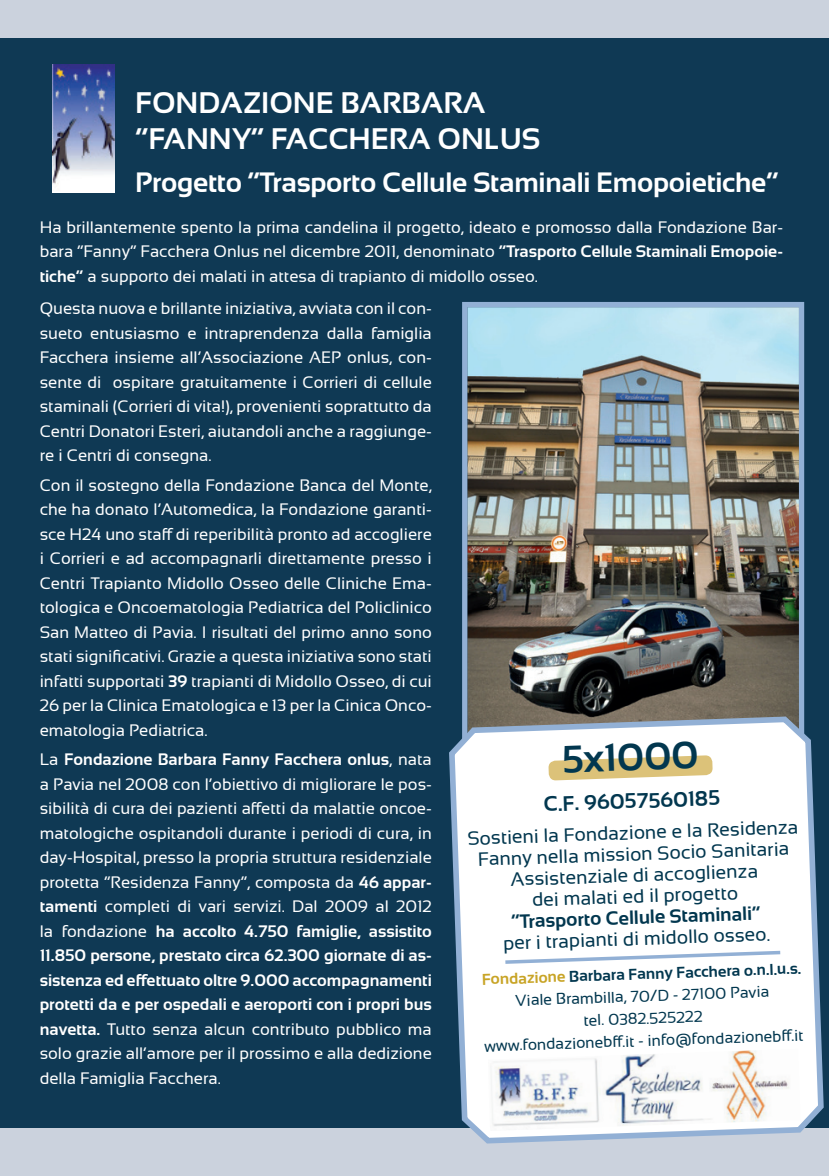
<style>
.page{position:relative;width:829px;height:1176px;background:#fff}
.page>*{position:absolute;margin:0;border:0;box-sizing:border-box;transform-origin:0 0}
.t1{font:700 38.5px "Sansation";color:#02374f}
.t2{font:700 29.75px/35.7px "Sansation";color:#fff}
.t3{font:700 28px "Sansation";letter-spacing:-.01em;color:#fff}
.t4{font:700 21px "Sansation";color:#02374f}
.t5{font:19.25px/21.2px "Sansation";color:#02374f;text-align:center}
.t6{font:700 19.25px "Sansation";color:#02374f}
.t7{font:16.62px/24.5px "Sansation";color:#fff;text-align:justify}
.t8{font:15.75px/22.2px "Sansation";color:#02374f;text-align:center}
.s1{font-weight:700}
.s2{font-weight:700;color:#c8a426}
</style>
<div class="page">
<div style="left:0;top:0;width:828px;height:1176px;background:#0f3954"></div>
<img style="left:462px;top:302px;width:342px;height:411px">
<div style="left:0;top:0;width:828px;height:37px;background:#cbd2dd"></div>
<div style="left:0;top:1129px;width:828px;height:47px;background:#cbd2dd"></div>
<img style="left:52px;top:65px;width:62px;height:127px">
<svg style="left:446px;top:713px;width:380px;height:431px;background:#e4e9ed"></svg>
<svg style="left:501px;top:949px;width:282px;height:16px;background:#e7eef5"></svg>
<img style="left:487px;top:1049px;width:313px;height:82px">
<svg style="left:548px;top:755px;width:164px;height:25px;background:#e3cf96"></svg>
<h2 class="t2" style="left:135px;top:85px;width:407px">FONDAZIONE BARBARA “FANNY” FACCHERA ONLUS</h2>
<h3 class="t3" style="left:135px;top:167px;width:645px">Progetto “Trasporto Cellule Staminali Emopoietiche”</h3>
<p class="t7" style="left:40px;top:215px;width:744px">Ha brillantemente spento la prima candelina il progetto, ideato e promosso dalla Fondazione Bar&shy;bara “Fanny” Facchera Onlus nel dicembre 2011, denominato <span class="s1">“Trasporto Cellule Staminali Emopoie&shy;tiche”</span> a supporto dei malati in attesa di trapianto di midollo osseo.</p>
<p class="t7" style="left:40px;top:296px;width:393px">Questa nuova e brillante iniziativa, avviata con il con&shy;sueto entusiasmo e intraprendenza dalla famiglia Facchera insieme all’Associazione AEP onlus, con&shy;sente di ospitare gratuitamente i Corrieri di cellule staminali (Corrieri di vita!), provenienti soprattutto da Centri Donatori Esteri, aiutandoli anche a raggiunge&shy;re i Centri di consegna.</p>
<p class="t7" style="left:40px;top:472px;width:393px">Con il sostegno della Fondazione Banca del Monte, che ha donato l’Automedica, la Fondazione garanti&shy;sce H24 uno staff di reperibilità pronto ad accogliere i Corrieri e ad accompagnarli direttamente presso i Centri Trapianto Midollo Osseo delle Cliniche Ema&shy;tologica e Oncoematologia Pediatrica del Policlinico San Matteo di Pavia. I risultati del primo anno sono stati significativi. Grazie a questa iniziativa sono stati infatti supportati <span class="s1">39</span> trapianti di Midollo Osseo, di cui 26 per la Clinica Ematologica e 13 per la Cinica Onco&shy;ematologia Pediatrica.</p>
<p class="t7" style="left:40px;top:747px;width:393px">La <span class="s1">Fondazione Barbara Fanny Facchera onlus</span>, nata a Pavia nel 2008 con l’obiettivo di migliorare le pos&shy;sibilità di cura dei pazienti affetti da malattie oncoe&shy;matologiche ospitandoli durante i periodi di cura, in day-Hospital, presso la propria struttura residenziale protetta “Residenza Fanny”, composta da <span class="s1">46 appar&shy;tamenti</span> completi di vari servizi. Dal 2009 al 2012 la fondazione <span class="s1">ha accolto 4.750 famiglie, assistito 11.850 persone, prestato circa 62.300 giornate di as&shy;sistenza ed effettuato oltre 9.000 accompagnamenti protetti da e per ospedali e aeroporti con i propri bus navetta.</span> Tutto senza alcun contributo pubblico ma solo grazie all’amore per il prossimo e alla dedizione della Famiglia Facchera.</p>
<h1 class="t1" style="left:561px;top:738px;width:138px;rotate:-2deg">5x1000</h1>
<p class="t4" style="left:543px;top:792px;width:178px;rotate:-2deg">C.F. 96057560185</p>
<p class="t5" style="left:467px;top:828px;width:332px;rotate:-2deg">Sostieni la Fondazione e la Residenza<br>Fanny nella mission Socio Sanitaria<br>Assistenziale di accoglienza<br>dei malati ed il progetto</p>
<p class="t6" style="left:510px;top:911px;width:251px;rotate:-2deg">“Trasporto Cellule Staminali”</p>
<p class="t5" style="left:502px;top:932px;width:269px;rotate:-2deg">per i trapianti di midollo osseo.</p>
<p class="t8" style="left:481px;top:968px;width:321px;rotate:-2deg"><span class="s2">Fondazione</span> <span class="s1">Barbara Fanny Facchera o.n.l.u.s.<br></span>Viale Brambilla, 70/D - 27100 Pavia<br>tel. 0382.525222<br>www.fondazionebff .it - info@fondazionebff .it</p>
</div>
